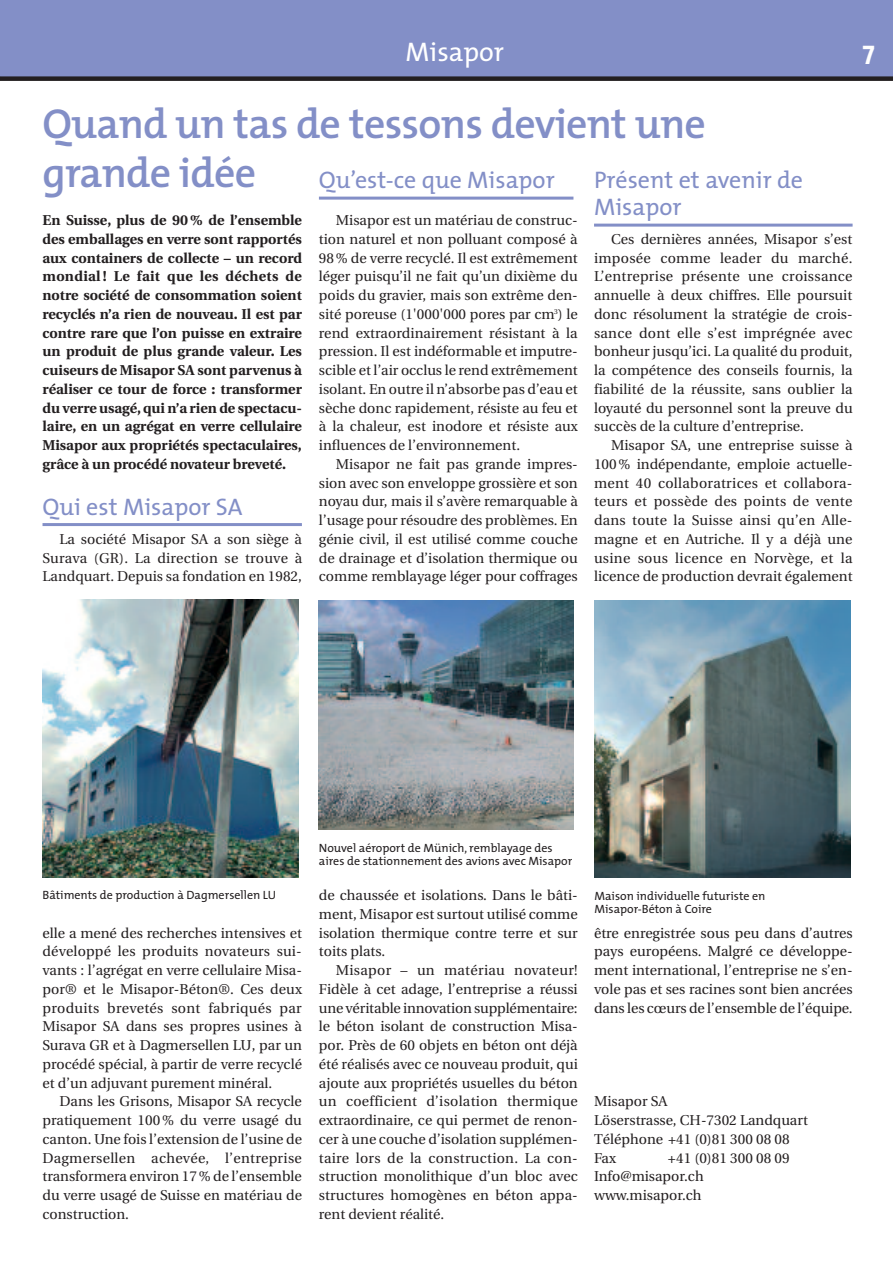
<style>
.page{position:relative;width:893px;height:1263px;background:#fff}
.page>*{position:absolute;margin:0;border:0;box-sizing:border-box;transform-origin:0 0}
.t1{font:600 42px/49.5px "The Mix";letter-spacing:-.02em;color:#838fc7}
.t2{font:27px "The Mix";color:#fff}
.t3{font:27px "The Mix Bold Caps";color:#fff}
.t4{font:24px/27px "The Mix";color:#838fc7}
.t5{font:14.25px/18.8px "Utopia";color:#231f20;text-align:justify}
.t6{font:700 14.25px/18.8px "Utopia";color:#231f20;text-align:justify}
.t7{font:12px/13.5px "The Mix";color:#231f20}
</style>
<div class="page">
<div style="left:1px;top:0;width:892px;height:79px;background:#838fc7"></div>
<div style="left:0;top:76px;width:893px;height:5px;background:#231f20"></div>
<hr style="left:43px;top:523px;width:259px;height:3px;background:#838fc7">
<hr style="left:319px;top:197px;width:254px;height:3px;background:#838fc7">
<hr style="left:594px;top:224px;width:259px;height:3px;background:#838fc7">
<img style="left:319px;top:600px;width:255px;height:230px">
<img style="left:43px;top:600px;width:255px;height:278px">
<img style="left:594px;top:600px;width:256px;height:277px">
<h2 class="t2" style="left:406px;top:43px;width:100px">Misapor</h2>
<h2 class="t3" style="left:862px;top:46px;width:14px">7</h2>
<h1 class="t1" style="left:43px;top:104px;width:665px">Quand un tas de tessons devient une grande idée</h1>
<h3 class="t4" style="left:319px;top:169px;width:237px">Qu’est-ce que Misapor</h3>
<p class="t5" style="left:319px;top:212px;width:260px;text-indent:17px">Misapor est un matériau de construc&shy;tion naturel et non polluant composé à 98 % de verre recyclé. Il est extrêmement léger puisqu’il ne fait qu’un dixième du poids du gravier, mais son extrême den&shy;sité poreuse (1'000'000 pores par cm<sup>3</sup>) le rend extraordinairement résistant à la pression. Il est indéformable et imputre&shy;scible et l’air occlus le rend extrêmement isolant. En outre il n’absorbe pas d’eau et sèche donc rapidement, résiste au feu et à la chaleur, est inodore et résiste aux influences de l’environnement.</p>
<p class="t5" style="left:319px;top:456px;width:260px;text-indent:17px">Misapor ne fait pas grande impres&shy;sion avec son enveloppe grossière et son noyau dur, mais il s’avère remarquable à l’usage pour résoudre des problèmes. En génie civil, il est utilisé comme couche de drainage et d’isolation thermique ou comme remblayage léger pour coffrages</p>
<h3 class="t4" style="left:594px;top:169px;width:211px">Présent et avenir de<br>Misapor</h3>
<p class="t5" style="left:594px;top:231px;width:260px;text-indent:17px">Ces dernières années, Misapor s’est imposée comme leader du marché.<br>L’entreprise présente une croissance annuelle à deux chiffres. Elle poursuit donc résolument la stratégie de crois&shy;sance dont elle s’est imprégnée avec bonheur jusqu’ici. La qualité du produit, la compétence des conseils fournis, la fiabilité de la réussite, sans oublier la loyauté du personnel sont la preuve du succès de la culture d’entreprise.</p>
<p class="t5" style="left:594px;top:437px;width:260px;text-indent:17px">Misapor SA, une entreprise suisse à 100 % indépendante, emploie actuelle&shy;ment 40 collaboratrices et collabora&shy;teurs et possède des points de vente dans toute la Suisse ainsi qu’en Alle&shy;magne et en Autriche. Il y a déjà une usine sous licence en Norvège, et la licence de production devrait également</p>
<p class="t6" style="left:43px;top:212px;width:261px">En Suisse, plus de 90 % de l’ensemble des emballages en verre sont rapportés aux containers de collecte – un record mondial ! Le fait que les déchets de notre société de consommation soient recyclés n’a rien de nouveau. Il est par contre rare que l’on puisse en extraire un produit de plus grande valeur. Les cuiseurs de Misapor SA sont parvenus à réaliser ce tour de force : transformer du verre usagé, qui n’a rien de spectacu&shy;laire, en un agrégat en verre cellulaire Misapor aux propriétés spectaculaires, grâce à un procédé novateur breveté.</p>
<h3 class="t4" style="left:43px;top:496px;width:201px">Qui est Misapor SA</h3>
<p class="t5" style="left:43px;top:531px;width:261px;text-indent:17px">La société Misapor SA a son siège à Surava (GR). La direction se trouve à Landquart. Depuis sa fondation en 1982,</p>
<p class="t7" style="left:43px;top:890px;width:235px">Bâtiments de production à Dagmersellen LU</p>
<p class="t5" style="left:43px;top:924px;width:261px">elle a mené des recherches intensives et développé les produits novateurs sui&shy;vants : l’agrégat en verre cellulaire Misa&shy;por® et le Misapor-Béton®. Ces deux produits brevetés sont fabriqués par Misapor SA dans ses propres usines à Surava GR et à Dagmersellen LU, par un procédé spécial, à partir de verre recyclé et d’un adjuvant purement minéral.</p>
<p class="t5" style="left:43px;top:1093px;width:261px;text-indent:17px">Dans les Grisons, Misapor SA recycle pratiquement 100 % du verre usagé du canton. Une fois l’extension de l’usine de Dagmersellen achevée, l’entreprise transformera environ 17% de l’ensemble du verre usagé de Suisse en matériau de construction.</p>
<p class="t7" style="left:319px;top:842px;width:255px">Nouvel aéroport de Münich, remblayage des aires de stationnement des avions avec Misapor</p>
<p class="t5" style="left:319px;top:887px;width:260px">de chaussée et isolations. Dans le bâti&shy;ment, Misapor est surtout utilisé comme isolation thermique contre terre et sur toits plats.</p>
<p class="t5" style="left:319px;top:962px;width:260px;text-indent:17px">Misapor – un matériau novateur!<br>Fidèle à cet adage, l’entreprise a réussi une véritable innovation supplémentaire: le béton isolant de construction Misa&shy;por. Près de 60 objets en béton ont déjà été réalisés avec ce nouveau produit, qui ajoute aux propriétés usuelles du béton un coefficient d’isolation thermique extraordinaire, ce qui permet de renon&shy;cer à une couche d’isolation supplémen&shy;taire lors de la construction. La con&shy;struction monolithique d’un bloc avec structures homogènes en béton appa&shy;rent devient réalité.</p>
<p class="t7" style="left:594px;top:890px;width:172px">Maison individuelle futuriste en<br>Misapor-Béton à Coire</p>
<p class="t5" style="left:594px;top:924px;width:260px">être enregistrée sous peu dans d’autres pays européens. Malgré ce développe&shy;ment international, l’entreprise ne s’en&shy;vole pas et ses racines sont bien ancrées dans les cœurs de l’ensemble de l’équipe.</p>
<p class="t5" style="left:594px;top:1093px;width:215px;text-align:left">Misapor SA<br>Löserstrasse, CH-7302 Landquart<br>Téléphone +41 (0)81 300 08 08<br>Fax</p>
<p class="t5" style="left:594px;top:1149px;width:197px;text-align:left;text-indent:74px">+41 (0)81 300 08 09<br>Info@misapor.ch www.misapor.ch</p>
</div>
